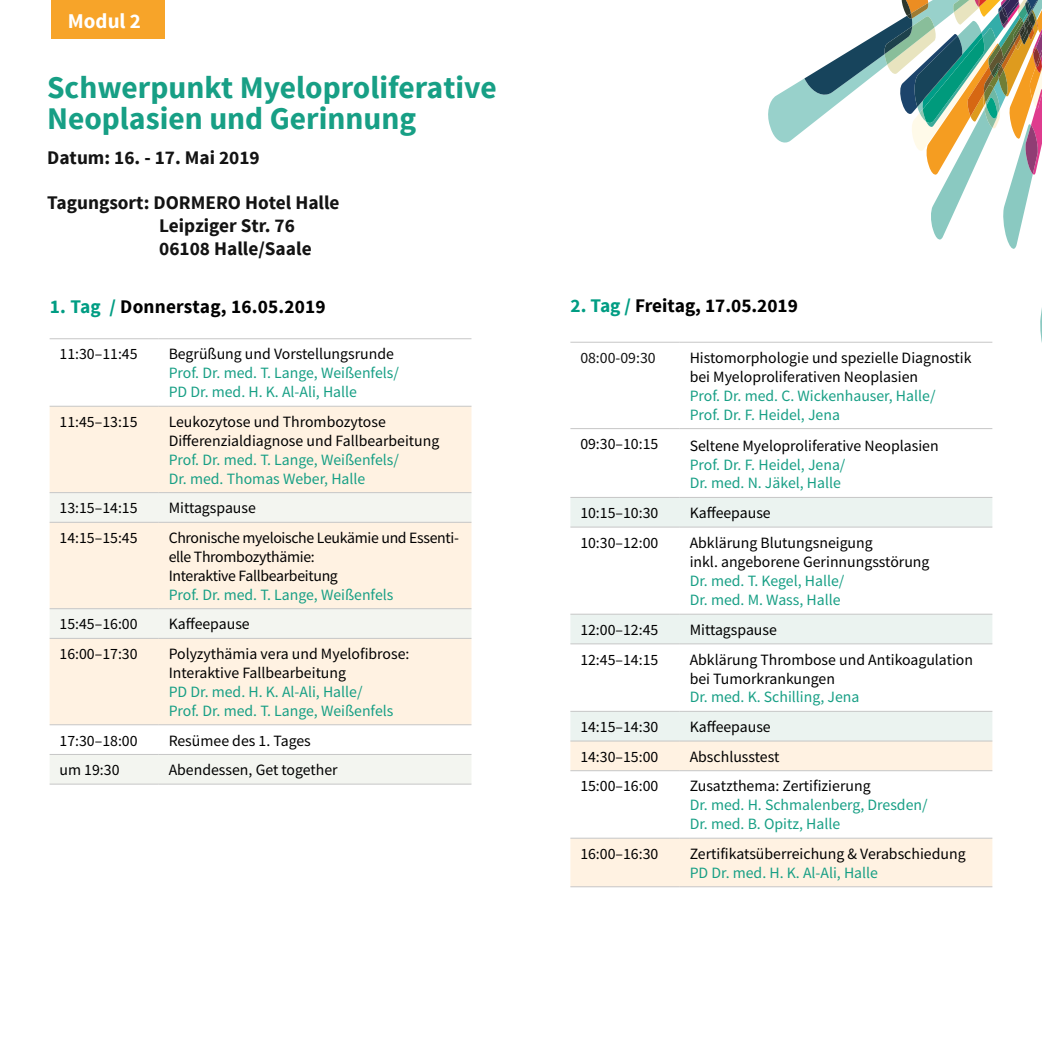
<style>
.page{position:relative;width:1042px;height:1042px;background:#fff}
.page>*{position:absolute;margin:0;border:0;box-sizing:border-box;transform-origin:0 0}
.t1{font:700 31.5px/31.5px "Source Sans Pro";color:#179f85}
.t2{font:700 21px "Source Sans Pro";color:#fff}
.t3{font:700 19.25px/22.8px "Source Sans Pro";color:#131313}
.t4{font:700 19.25px "Source Sans Pro";color:#000}
.t5{font:15.75px/18.9px "Source Sans Pro";color:#000}
.t6{font:15.75px/18.9px "Source Sans Pro";color:#179f85}
.t7{font:15.75px/18.9px "Source Sans Pro";letter-spacing:-.02em;color:#000}
.t8{font:15.75px "Source Sans Pro";color:#131313}
.s1{color:#009d83}
</style>
<div class="page">
<div style="left:50px;top:407px;width:421px;height:85px;background:#fff2e2"></div>
<svg style="left:50px;top:493px;width:421px;height:291px;fill:#fff2e2"></svg>
<hr style="left:50px;top:338px;width:109px;height:1px;background:#c6c6c6">
<hr style="left:159px;top:338px;width:312px;height:1px;background:#c6c6c6">
<hr style="left:50px;top:406px;width:109px;height:1px;background:#c6c6c6">
<hr style="left:159px;top:406px;width:312px;height:1px;background:#c6c6c6">
<hr style="left:50px;top:492px;width:109px;height:1px;background:#c6c6c6">
<hr style="left:159px;top:492px;width:312px;height:1px;background:#c6c6c6">
<hr style="left:50px;top:522px;width:109px;height:1px;background:#c6c6c6">
<hr style="left:159px;top:522px;width:312px;height:1px;background:#c6c6c6">
<hr style="left:50px;top:638px;width:109px;height:1px;background:#c6c6c6">
<hr style="left:159px;top:638px;width:312px;height:1px;background:#c6c6c6">
<hr style="left:50px;top:784px;width:109px;height:1px;background:#c6c6c6">
<hr style="left:159px;top:784px;width:312px;height:1px;background:#c6c6c6">
<hr style="left:50px;top:724px;width:109px;height:1px;background:#c6c6c6">
<hr style="left:159px;top:724px;width:312px;height:1px;background:#c6c6c6">
<hr style="left:50px;top:608px;width:109px;height:1px;background:#c6c6c6">
<hr style="left:159px;top:608px;width:312px;height:1px;background:#c6c6c6">
<hr style="left:50px;top:754px;width:109px;height:1px;background:#c6c6c6">
<hr style="left:159px;top:754px;width:312px;height:1px;background:#c6c6c6">
<div style="left:51px;top:0;width:113px;height:38px;background:#f7a429"></div>
<svg style="left:570px;top:498px;width:422px;height:242px;fill:#edf3f0"></svg>
<svg style="left:570px;top:644px;width:422px;height:67px"></svg>
<div style="left:570px;top:741px;width:422px;height:145px;background:#fff2e2"></div>
<svg style="left:570px;top:771px;width:422px;height:67px"></svg>
<hr style="left:570px;top:342px;width:110px;height:1px;background:#c6c6c6">
<hr style="left:680px;top:342px;width:312px;height:1px;background:#c6c6c6">
<hr style="left:570px;top:428px;width:110px;height:1px;background:#c6c6c6">
<hr style="left:680px;top:428px;width:312px;height:1px;background:#c6c6c6">
<hr style="left:570px;top:886px;width:110px;height:1px;background:#c6c6c6">
<hr style="left:680px;top:886px;width:312px;height:1px;background:#c6c6c6">
<hr style="left:570px;top:497px;width:110px;height:1px;background:#c6c6c6">
<hr style="left:680px;top:497px;width:312px;height:1px;background:#c6c6c6">
<hr style="left:570px;top:527px;width:110px;height:1px;background:#c6c6c6">
<hr style="left:680px;top:527px;width:312px;height:1px;background:#c6c6c6">
<hr style="left:570px;top:614px;width:110px;height:1px;background:#c6c6c6">
<hr style="left:680px;top:614px;width:312px;height:1px;background:#c6c6c6">
<hr style="left:570px;top:740px;width:110px;height:1px;background:#c6c6c6">
<hr style="left:680px;top:740px;width:312px;height:1px;background:#c6c6c6">
<hr style="left:570px;top:643px;width:110px;height:1px;background:#c6c6c6">
<hr style="left:680px;top:643px;width:312px;height:1px;background:#c6c6c6">
<hr style="left:570px;top:711px;width:110px;height:1px;background:#c6c6c6">
<hr style="left:680px;top:711px;width:312px;height:1px;background:#c6c6c6">
<hr style="left:570px;top:770px;width:110px;height:1px;background:#c6c6c6">
<hr style="left:680px;top:770px;width:312px;height:1px;background:#c6c6c6">
<hr style="left:570px;top:838px;width:110px;height:1px;background:#c6c6c6">
<hr style="left:680px;top:838px;width:312px;height:1px;background:#c6c6c6">
<svg style="left:766px;top:0;width:276px;height:343px"></svg>
<h2 class="t2" style="left:68px;top:8px;width:75px">Modul 2</h2>
<h1 class="t1" style="left:47px;top:72px;width:451px">Schwerpunkt Myeloproliferative<br>Neoplasien und Gerinnung</h1>
<p class="t3" style="left:47px;top:146px;width:214px">Datum: 16. - 17. Mai 2019</p>
<p class="t3" style="left:159px;top:192px;width:182px;text-indent:-112px">Tagungsort: DORMERO Hotel Halle<br>Leipziger Str. 76<br>06108 Halle/Saale</p>
<p class="t4" style="left:50px;top:294px;width:277px"><span class="s1">1. Tag /</span> Donnerstag, 16.05.2019</p>
<p class="t5" style="left:60px;top:345px;width:80px">11:30–11:45</p>
<p class="t5" style="left:169px;top:345px;width:227px">Begrüßung und Vorstellungsrunde</p>
<p class="t6" style="left:169px;top:364px;width:232px">Prof. Dr. med. T. Lange, Weißenfels/<br>PD Dr. med. H. K. Al-Ali, Halle</p>
<p class="t5" style="left:60px;top:412px;width:80px">11:45–13:15</p>
<p class="t5" style="left:169px;top:412px;width:272px">Leukozytose und Thrombozytose<br>Differenzialdiagnose und Fallbearbeitung</p>
<p class="t6" style="left:169px;top:450px;width:232px">Prof. Dr. med. T. Lange, Weißenfels/<br>Dr. med. Thomas Weber, Halle</p>
<p class="t5" style="left:60px;top:498px;width:80px">13:15–14:15</p>
<p class="t5" style="left:169px;top:498px;width:89px">Mittagspause</p>
<p class="t5" style="left:60px;top:528px;width:80px">14:15–15:45</p>
<p class="t7" style="left:169px;top:528px;width:292px">Chronische myeloische Leukämie und Essenti&shy;elle Thrombozythämie:<br>Interaktive Fallbearbeitung</p>
<p class="t6" style="left:169px;top:585px;width:226px">Prof. Dr. med. T. Lange, Weißenfels</p>
<p class="t5" style="left:60px;top:615px;width:80px">15:45–16:00</p>
<p class="t5" style="left:169px;top:615px;width:83px">Kaffeepause</p>
<p class="t5" style="left:60px;top:644px;width:80px">16:00–17:30</p>
<p class="t5" style="left:169px;top:644px;width:242px">Polyzythämia vera und Myelofibrose:<br>Interaktive Fallbearbeitung</p>
<p class="t6" style="left:169px;top:682px;width:226px">PD Dr. med. H. K. Al-Ali, Halle/<br>Prof. Dr. med. T. Lange, Weißenfels</p>
<p class="t5" style="left:60px;top:731px;width:80px">17:30–18:00</p>
<p class="t5" style="left:169px;top:731px;width:144px">Resümee des 1. Tages</p>
<p class="t5" style="left:60px;top:760px;width:62px">um 19:30</p>
<p class="t5" style="left:169px;top:760px;width:170px">Abendessen, Get together</p>
<p class="t4" style="left:570px;top:293px;width:229px"><span class="s1">2. Tag /</span> Freitag, 17.05.2019</p>
<p class="t8" style="left:580px;top:348px;width:77px">08:00-09:30</p>
<p class="t5" style="left:690px;top:348px;width:283px">Histomorphologie und spezielle Diagnostik bei Myeloproliferativen Neoplasien</p>
<p class="t6" style="left:690px;top:386px;width:247px">Prof. Dr. med. C. Wickenhauser, Halle/<br>Prof. Dr. F. Heidel, Jena</p>
<p class="t5" style="left:580px;top:434px;width:80px">09:30–10:15</p>
<p class="t5" style="left:690px;top:436px;width:250px">Seltene Myeloproliferative Neoplasien</p>
<p class="t6" style="left:690px;top:455px;width:157px">Prof. Dr. F. Heidel, Jena/<br>Dr. med. N. Jäkel, Halle</p>
<p class="t5" style="left:580px;top:503px;width:80px">10:15–10:30</p>
<p class="t5" style="left:690px;top:503px;width:83px">Kaffeepause</p>
<p class="t5" style="left:580px;top:533px;width:80px">10:30–12:00</p>
<p class="t5" style="left:690px;top:533px;width:241px">Abklärung Blutungsneigung<br>inkl. angeborene Gerinnungsstörung</p>
<p class="t6" style="left:690px;top:571px;width:156px">Dr. med. T. Kegel, Halle/<br>Dr. med. M. Wass, Halle</p>
<p class="t5" style="left:580px;top:620px;width:80px">12:00–12:45</p>
<p class="t5" style="left:690px;top:620px;width:89px">Mittagspause</p>
<p class="t5" style="left:580px;top:650px;width:80px">12:45–14:15</p>
<p class="t5" style="left:690px;top:650px;width:285px">Abklärung Thrombose und Antikoagulation bei Tumorkrankungen</p>
<p class="t6" style="left:690px;top:687px;width:171px">Dr. med. K. Schilling, Jena</p>
<p class="t5" style="left:580px;top:717px;width:80px">14:15–14:30</p>
<p class="t5" style="left:690px;top:717px;width:83px">Kaffeepause</p>
<p class="t5" style="left:580px;top:747px;width:80px">14:30–15:00</p>
<p class="t5" style="left:690px;top:747px;width:91px">Abschlusstest</p>
<p class="t5" style="left:580px;top:776px;width:80px">15:00–16:00</p>
<p class="t5" style="left:690px;top:776px;width:182px">Zusatzthema: Zertifizierung</p>
<p class="t6" style="left:690px;top:795px;width:239px">Dr. med. H. Schmalenberg, Dresden/<br>Dr. med. B. Opitz, Halle</p>
<p class="t5" style="left:580px;top:844px;width:80px">16:00–16:30</p>
<p class="t5" style="left:690px;top:844px;width:277px">Zertifikatsüberreichung &amp; Verabschiedung</p>
<p class="t6" style="left:690px;top:863px;width:190px">PD Dr. med. H. K. Al-Ali, Halle</p>
</div>
